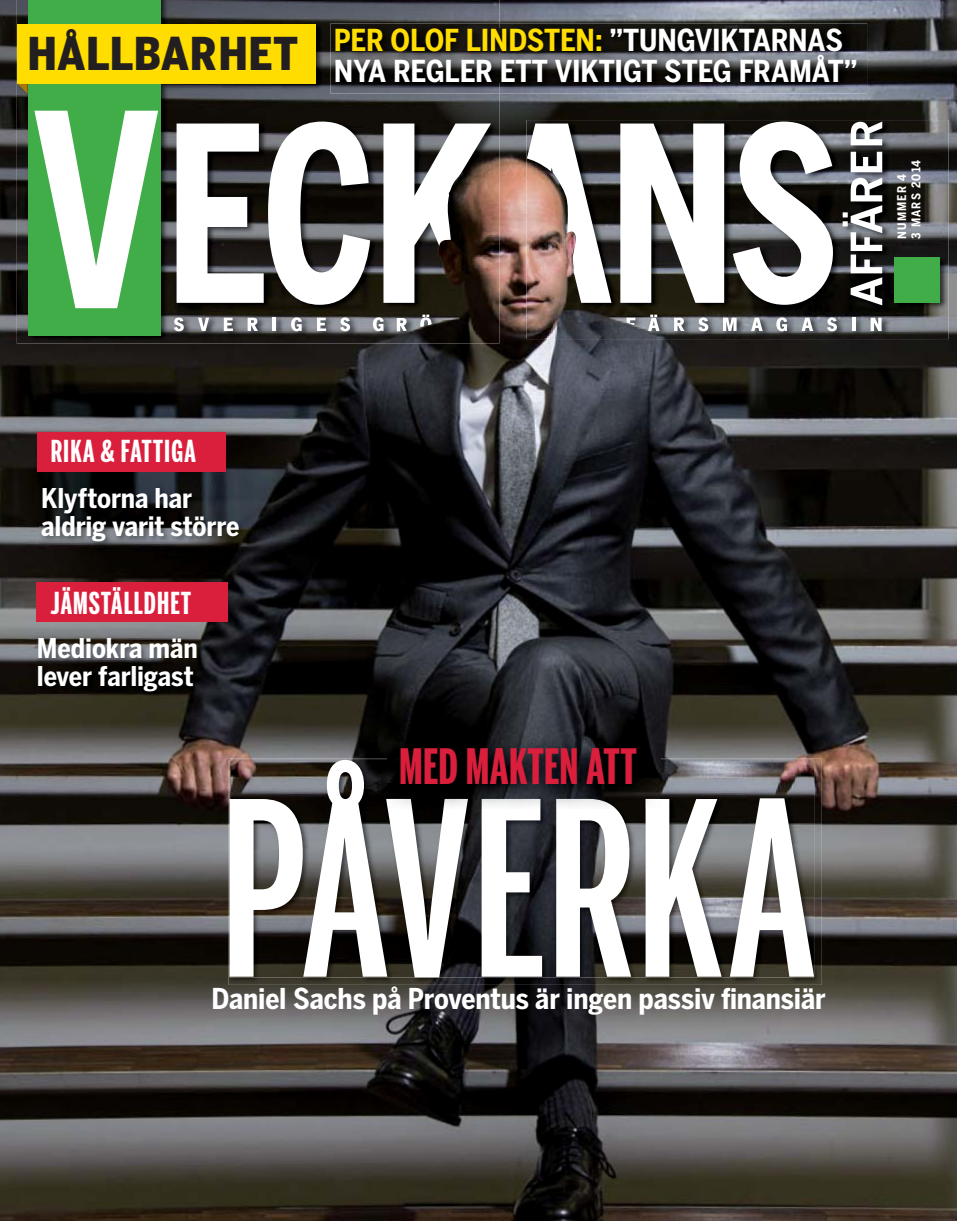
<style>
.page{position:relative;width:957px;height:1221px;background:#fff}
.page>*{position:absolute;margin:0;border:0;box-sizing:border-box;transform-origin:0 0}
.t1{font:500 240px "Benton Sans Extra Comp";letter-spacing:.005em;color:#fff}
.t2{font:700 48.3px "Benton Sans Extra Comp";letter-spacing:.01em;color:#da1f3d}
.t3{font:900 44.85px "Benton Sans Cond";letter-spacing:.01em;color:#231f20}
.t4{font:700 30px/31.5px "Benton Sans Cond";letter-spacing:-.01em;color:#fff}
.t5{font:700 30px "Benton Sans Extra Comp";letter-spacing:.035em;color:#fff}
.t6{font:700 28.5px "Benton Sans Cond";letter-spacing:-.005em;color:#fff}
.t7{font:700 27px/28.5px "Benton Sans Cond";letter-spacing:-.005em;color:#fff}
.t8{font:700 12px/14.4px "Benton Sans Cond";letter-spacing:.1em;color:#fff}
.s1{color:#fd0}
</style>
<div class="page">
<img style="left:0;top:0;width:957px;height:1220px">
<div style="left:37px;top:432px;width:189px;height:39px;background:#da1f3d"></div>
<img style="left:40px;top:486px;width:206px;height:63px">
<div style="left:37px;top:582px;width:191px;height:40px;background:#da1f3d"></div>
<img style="left:37px;top:636px;width:168px;height:63px">
<img style="left:228px;top:758px;width:594px;height:226px">
<img style="left:229px;top:759px;width:585px;height:218px">
<img style="left:499px;top:23px;width:368px;height:70px">
<img style="left:499px;top:28px;width:102px;height:23px">
<img style="left:499px;top:55px;width:357px;height:28px">
<img style="left:388px;top:735px;width:273px;height:58px">
<img style="left:388px;top:793px;width:273px;height:16px">
<img style="left:17px;top:0;width:482px;height:343px">
<div style="left:28px;top:0;width:132px;height:336px;background:#41ad49"></div>
<svg style="left:34px;top:111px;width:124px;height:197px"></svg>
<svg style="left:177px;top:122px;width:193px;height:183px"></svg>
<svg style="left:174px;top:317px;width:10px;height:14px"></svg>
<svg style="left:198px;top:318px;width:11px;height:13px"></svg>
<svg style="left:224px;top:318px;width:9px;height:13px"></svg>
<svg style="left:248px;top:318px;width:10px;height:13px"></svg>
<svg style="left:397px;top:318px;width:10px;height:13px"></svg>
<svg style="left:273px;top:318px;width:3px;height:13px"></svg>
<svg style="left:291px;top:317px;width:11px;height:14px"></svg>
<svg style="left:317px;top:318px;width:9px;height:13px"></svg>
<svg style="left:340px;top:317px;width:10px;height:14px"></svg>
<svg style="left:420px;top:314px;width:11px;height:17px"></svg>
<svg style="left:493px;top:317px;width:10px;height:14px"></svg>
<svg style="left:468px;top:318px;width:12px;height:13px"></svg>
<svg style="left:444px;top:318px;width:11px;height:13px"></svg>
<svg style="left:373px;top:317px;width:11px;height:14px"></svg>
<div style="left:17px;top:24px;width:298px;height:60px;background:#fd0"></div>
<svg style="left:18px;top:84px;width:10px;height:10px"></svg>
<img style="left:526px;top:120px;width:422px;height:219px">
<img style="left:897px;top:174px;width:9px;height:64px">
<img style="left:911px;top:160px;width:9px;height:79px">
<div style="left:894px;top:258px;width:45px;height:45px;background:#41ad49"></div>
<svg style="left:842px;top:178px;width:40px;height:127px"></svg>
<svg style="left:850px;top:152px;width:32px;height:20px"></svg>
<svg style="left:850px;top:121px;width:32px;height:24px"></svg>
<svg style="left:383px;top:123px;width:228px;height:180px"></svg>
<svg style="left:620px;top:123px;width:104px;height:180px"></svg>
<svg style="left:733px;top:122px;width:100px;height:183px"></svg>
<svg style="left:546px;top:318px;width:9px;height:13px"></svg>
<svg style="left:522px;top:318px;width:11px;height:13px"></svg>
<svg style="left:577px;top:318px;width:11px;height:13px"></svg>
<svg style="left:603px;top:318px;width:9px;height:13px"></svg>
<svg style="left:626px;top:318px;width:9px;height:13px"></svg>
<svg style="left:648px;top:314px;width:11px;height:17px"></svg>
<svg style="left:674px;top:318px;width:10px;height:13px"></svg>
<svg style="left:698px;top:317px;width:10px;height:14px"></svg>
<svg style="left:723px;top:318px;width:13px;height:13px"></svg>
<svg style="left:751px;top:318px;width:11px;height:13px"></svg>
<svg style="left:776px;top:317px;width:11px;height:14px"></svg>
<svg style="left:801px;top:318px;width:12px;height:13px"></svg>
<svg style="left:827px;top:317px;width:10px;height:14px"></svg>
<svg style="left:852px;top:318px;width:3px;height:13px"></svg>
<svg style="left:870px;top:318px;width:11px;height:13px"></svg>
<p class="t4" style="left:500px;top:26px;width:360px;text-indent:-166px"><span class="s1">PER OLOF LINDSTEN:</span> ”TUNGVIKTARNAS<br>ETT VIKTIGT STEG FRAMÅT”</p>
<p class="t3" style="left:27px;top:36px;width:467px">HÅLLBARHET <sub>NYA</sub> <sub>REGLER</sub></p>
<p class="t8" style="left:895px;top:239px;width:81px;rotate:-90deg">NUMMER 4<br>3 MARS 2014</p>
<p class="t5" style="left:51px;top:437px;width:146px">RIKA &amp; FATTIGA</p>
<p class="t7" style="left:41px;top:485px;width:200px">Klyftorna har aldrig varit större</p>
<p class="t5" style="left:51px;top:588px;width:142px">JÄMSTÄLLDHET</p>
<p class="t7" style="left:37px;top:635px;width:162px">Mediokra män lever farligast</p>
<p class="t2" style="left:399px;top:744px;width:239px">MED MAKTEN ATT</p>
<p class="t1" style="left:220px;top:776px;width:597px">PÅVERKA</p>
<p class="t6" style="left:211px;top:984px;width:615px">Daniel Sachs på Proventus är ingen passiv finansiär</p>
</div>
